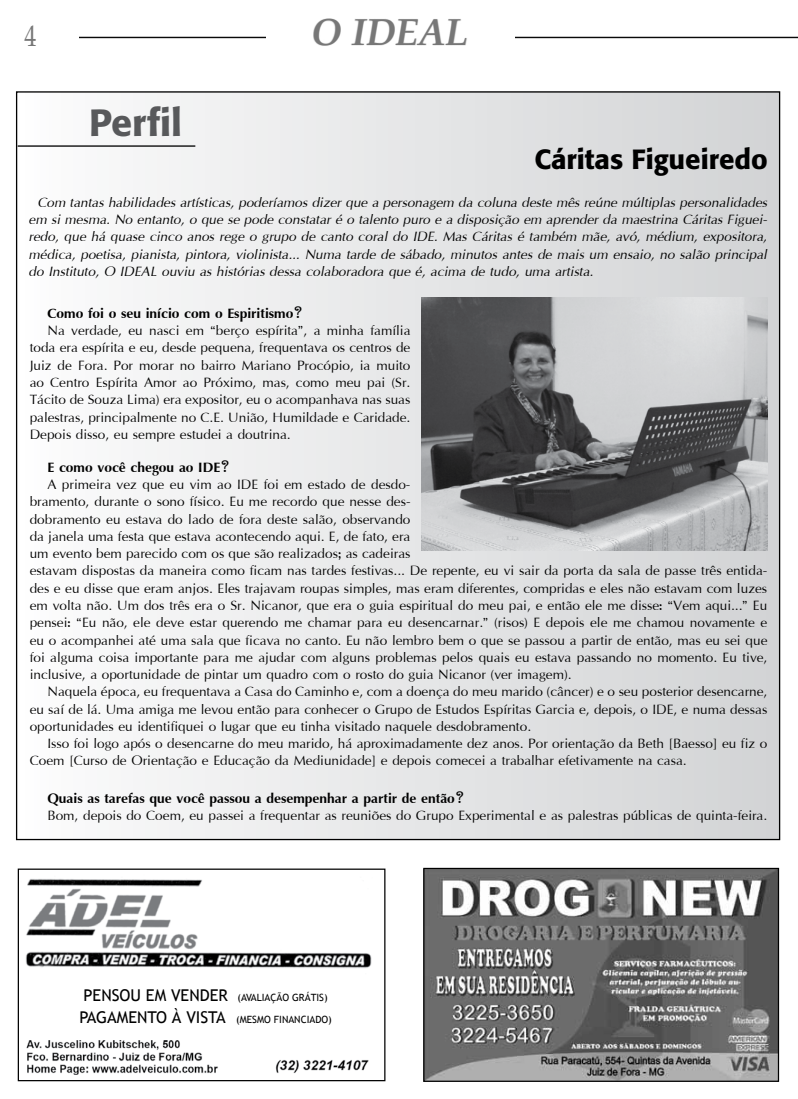
<style>
.page{position:relative;width:798px;height:1099px;background:#fff}
.page>*{position:absolute;margin:0;border:0;box-sizing:border-box;transform-origin:0 0}
.t1{font:italic 700 37.5px "Book Antiqua";color:#777}
.t2{font:500 37.5px "Formata";color:#58595b}
.t3{font:30px "Book Antiqua";color:#777;scale:.8 1}
.t4{font:500 27.5px "Formata";color:#000}
.t5{font:21.25px/17.2px "Iris UPC";color:#000;text-align:justify}
.t6{font:21.25px/17.2px "Iris UPC Italic";color:#000;text-align:justify}
.t7{font:21.25px "Iris UPC Bold";color:#000}
.t8{font:10px "Trebuchet MS";color:#000}
.s1{font-size:16.25px}
</style>
<div class="page">
<hr style="left:0;top:37px;width:797px;height:1px;background:#000">
<div style="left:0;top:12px;width:79px;height:54px;background:#fff"></div>
<div style="left:266px;top:18px;width:248px;height:54px;background:#fff"></div>
<div style="left:312px;top:18px;width:155px;height:29px;background:#000;opacity:.26"></div>
<img style="left:26px;top:879px;width:346px;height:196px">
<div style="left:18px;top:868px;width:367px;height:213px;border:1px solid #000"></div>
<div style="left:23px;top:984px;width:356px;height:42px;background:#fff"></div>
<img style="left:425px;top:869px;width:351px;height:210px">
<div style="left:423px;top:867px;width:355px;height:214px;border:1px solid #000"></div>
<div style="left:17px;top:92px;width:762px;height:747px;background:linear-gradient(to right,#fcfcfd,#d1d3d4)"></div>
<hr style="left:18px;top:145px;width:177px;height:2px;background:#000">
<img style="left:421px;top:298px;width:346px;height:252px">
<h2 class="t3" style="left:24px;top:15px;width:17px">4</h2>
<h1 class="t1" style="left:311px;top:6px;width:159px">O IDEAL</h1>
<h1 class="t2" style="left:89px;top:100px;width:95px">Perfil</h1>
<p class="t4" style="left:534px;top:142px;width:235px">Cáritas Figueiredo</p>
<p class="t6" style="left:29px;top:193px;width:739px;text-indent:9px">Com tantas habilidades artísticas, poderíamos dizer que a personagem da coluna deste mês reúne múltiplas personalidades em si mesma. No entanto, o que se pode constatar é o talento puro e a disposição em aprender da maestrina Cáritas Figuei&shy;redo, que há quase cinco anos rege o grupo de canto coral do IDE. Mas Cáritas é também mãe, avó, médium, expositora, médica, poetisa, pianista, pintora, violinista... Numa tarde de sábado, minutos antes de mais um ensaio, no salão principal do Instituto, O IDEAL ouviu as histórias dessa colaboradora que é, acima de tudo, uma artista.</p>
<p class="t7" style="left:47px;top:297px;width:257px">Como foi o seu início com o Espiritismo?</p>
<p class="t5" style="left:30px;top:321px;width:382px;text-indent:18px">Na verdade, eu nasci em “berço espírita”, a minha família toda era espírita e eu, desde pequena, frequentava os centros de Juiz de Fora. Por morar no bairro Mariano Procópio, ia muito ao Centro Espírita Amor ao Próximo, mas, como meu pai (Sr.<br>Tácito de Souza Lima) era expositor, eu o acompanhava nas suas palestras, principalmente no C.E. União, Humildade e Caridade.<br>Depois disso, eu sempre estudei a doutrina.</p>
<p class="t7" style="left:47px;top:451px;width:184px">E como você chegou ao IDE?</p>
<p class="t5" style="left:30px;top:475px;width:739px;text-align:left;text-indent:18px">A primeira vez que eu vim ao IDE foi em estado de desdo-<br>bramento, durante o sono físico. Eu me recordo que nesse des-<br>dobramento eu estava do lado de fora deste salão, observando<br>da janela uma festa que estava acontecendo aqui. E, de fato, era<br>um evento bem parecido com os que são realizados; as cadeiras<br>estavam dispostas da maneira como ficam nas tardes festivas... De repente, eu vi sair da porta da sala de passe três entida&shy;des e eu disse que eram anjos. Eles trajavam roupas simples, mas eram diferentes, compridas e eles não estavam com luzes em volta não. Um dos três era o Sr. Nicanor, que era o guia espiritual do meu pai, e então ele me disse: “Vem aqui...” Eu pensei: “Eu não, ele deve estar querendo me chamar para eu desencarnar.” (risos) E depois ele me chamou novamente e eu o acompanhei até uma sala que ficava no canto. Eu não lembro bem o que se passou a partir de então, mas eu sei que foi alguma coisa importante para me ajudar com alguns problemas pelos quais eu estava passando no momento. Eu tive, inclusive, a oportunidade de pintar um quadro com o rosto do guia Nicanor (ver imagem).</p>
<p class="t5" style="left:30px;top:682px;width:739px;text-indent:18px">Naquela época, eu frequentava a Casa do Caminho e, com a doença do meu marido (câncer) e o seu posterior desencarne, eu saí de lá. Uma amiga me levou então para conhecer o Grupo de Estudos Espíritas Garcia e, depois, o IDE, e numa dessas oportunidades eu identifiquei o lugar que eu tinha visitado naquele desdobramento.</p>
<p class="t5" style="left:30px;top:734px;width:738px;text-indent:18px">Isso foi logo após o desencarne do meu marido, há aproximadamente dez anos. Por orientação da Beth [Baesso] eu fiz o<br>Coem [Curso de Orientação e Educação da Mediunidade] e depois comecei a trabalhar efetivamente na casa.</p>
<p class="t7" style="left:47px;top:782px;width:418px">Quais as tarefas que você passou a desempenhar a partir de então?</p>
<p class="t5" style="left:47px;top:806px;width:721px">Bom, depois do Coem, eu passei a frequentar as reuniões do Grupo Experimental e as palestras públicas de quinta-feira.</p>
<p class="t8" style="left:83px;top:991px;width:245px"><span class="s1">PENSOU EM VENDER</span> (AVALIAÇÃO GRÁTIS)</p>
<p class="t8" style="left:79px;top:1013px;width:254px"><span class="s1">PAGAMENTO À VISTA</span> (MESMO FINANCIADO)</p>
</div>
